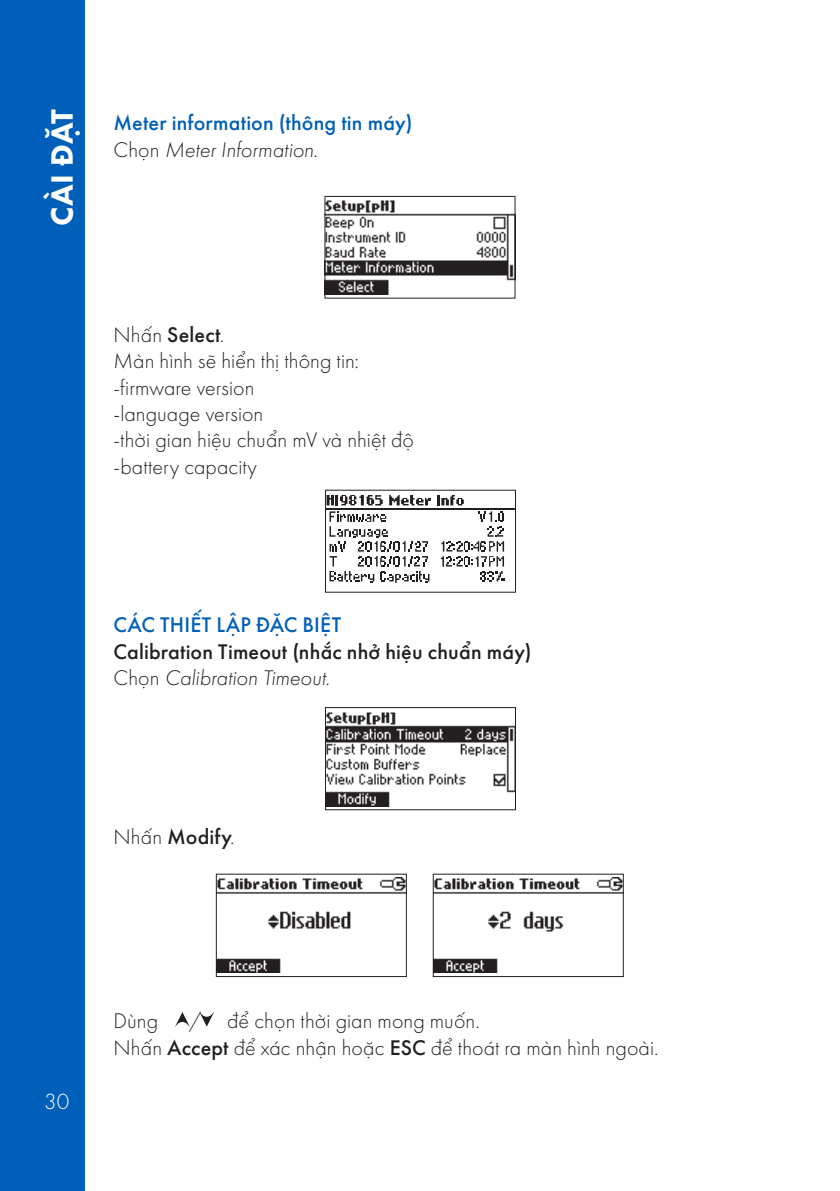
<style>
.page{position:relative;width:840px;height:1191px;background:#fff}
.page>*{position:absolute;margin:0;border:0;box-sizing:border-box;transform-origin:0 0}
.t1{font:700 32px "SVN Futura";color:#fff}
.t2{font:300 22.8px "SVN Futura";color:#fff}
.t3{font:300 22px "SVN Futura";letter-spacing:.005em;color:#231f20}
.t4{font:500 22px "SVN Futura";letter-spacing:.005em;color:#231f20}
.t5{font:500 22px "SVN Futura";letter-spacing:.005em;color:#005fb9}
.t6{font:italic 300 22px "SVN Futura";color:#231f20}
.s1{font-style:normal}
.s2{font-weight:300}
.s3{font-weight:500}
</style>
<div class="page">
<div style="left:0;top:0;width:85px;height:1191px;background:#005fb9"></div>
<svg style="left:175px;top:1012px;width:15px;height:15px"></svg>
<svg style="left:199px;top:1012px;width:15px;height:14px"></svg>
<img style="left:326px;top:200px;width:187px;height:94px">
<div style="left:324px;top:196px;width:191px;height:103px;border:1px solid #231f20"></div>
<img style="left:327px;top:712px;width:186px;height:94px">
<div style="left:325px;top:707px;width:190px;height:103px;border:1px solid #231f20"></div>
<svg style="left:215px;top:873px;width:409px;height:104px"></svg>
<hr style="left:325px;top:508px;width:190px;height:2px;background:#231f20">
<svg style="left:389px;top:495px;width:74px;height:10px"></svg>
<svg style="left:329px;top:511px;width:100px;height:72px"></svg>
<svg style="left:441px;top:511px;width:63px;height:70px"></svg>
<svg style="left:326px;top:495px;width:56px;height:10px"></svg>
<p class="t1" style="left:38px;top:225px;width:117px;rotate:-90deg">CÀI ĐẶT</p>
<p class="t5" style="left:113px;top:107px;width:300px">Meter information (thông tin máy)</p>
<p class="t6" style="left:113px;top:134px;width:206px"><span class="s1">Chọn</span> Meter Information<span class="s1">.</span></p>
<p class="t4" style="left:113px;top:318px;width:112px"><span class="s2">Nhấn</span> Select<span class="s2">.</span></p>
<p class="t3" style="left:113px;top:345px;width:247px">Màn hình sẽ hiển thị thông tin:</p>
<p class="t3" style="left:113px;top:372px;width:142px">-firmware version</p>
<p class="t3" style="left:113px;top:398px;width:151px">-language version</p>
<p class="t3" style="left:113px;top:425px;width:302px">-thời gian hiệu chuẩn mV và nhiệt độ</p>
<p class="t3" style="left:113px;top:451px;width:145px">-battery capacity</p>
<p class="t5" style="left:113px;top:608px;width:229px">CÁC THIẾT LẬP ĐẶC BIỆT</p>
<p class="t4" style="left:113px;top:635px;width:419px">Calibration Timeout (nhắc nhở hiệu chuẩn máy)</p>
<p class="t6" style="left:113px;top:662px;width:218px"><span class="s1">Chọn</span> Calibration Timeout<span class="s1">.</span></p>
<p class="t4" style="left:113px;top:820px;width:123px"><span class="s2">Nhấn</span> Modify<span class="s2">.</span></p>
<p class="t2" style="left:44px;top:1086px;width:26px">30</p>
<p class="t3" style="left:113px;top:1005px;width:46px">Dùng</p>
<p class="t3" style="left:189px;top:1005px;width:292px">/ để chọn thời gian mong muốn.</p>
<p class="t3" style="left:113px;top:1032px;width:546px">Nhấn <span class="s3">Accept</span> để xác nhận hoặc <span class="s3">ESC</span> để thoát ra màn hình ngoài.</p>
</div>
